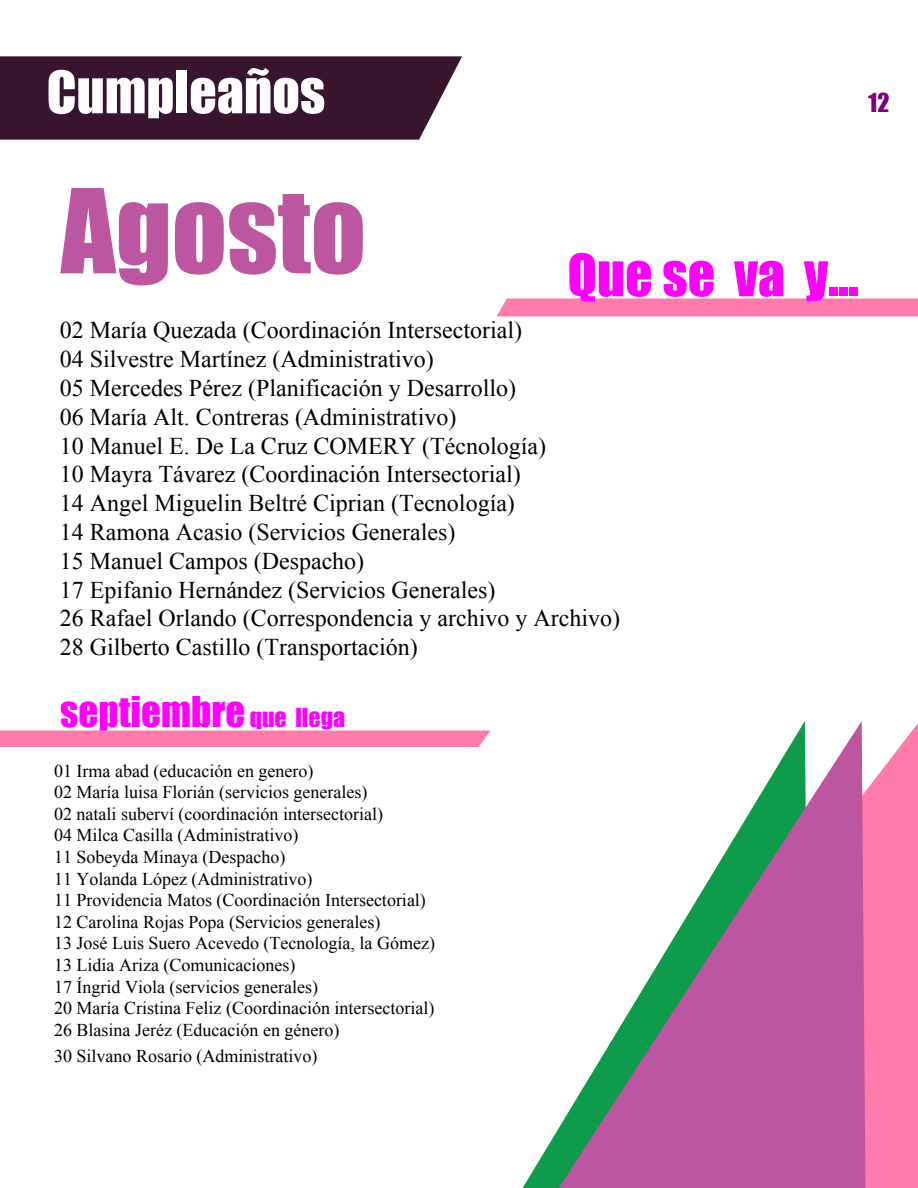
<style>
.page{position:relative;width:918px;height:1188px;background:#fff}
.page>*{position:absolute;margin:0;border:0;box-sizing:border-box;transform-origin:0 0}
.t1{font:108px "Impact";color:#bc56a0}
.t2{font:54px "Impact";color:#f0f}
.t3{font:54px "Impact";color:#fff}
.t4{font:39px "Impact";color:#f0f}
.t5{font:24px/28.8px "Iskoola Pota";color:#000}
.t6{font:24px "Impact";color:#800080}
.t7{font:18px/21.6px "Iskoola Pota";color:#000}
.s1{font-size:24px}
</style>
<div class="page">
<div style="left:0;top:730px;width:490px;height:17px;background:#ff7bac"></div>
<svg style="left:497px;top:298px;width:421px;height:19px;background:#ff83b1"></svg>
<svg style="left:865px;top:723px;width:53px;height:465px;background:#fe84b2"></svg>
<svg style="left:523px;top:1128px;width:36px;height:60px"></svg>
<svg style="left:559px;top:721px;width:306px;height:467px"></svg>
<div style="left:0;top:56px;width:462px;height:84px;background:#38142e"></div>
<h2 class="t3" style="left:47px;top:50px;width:280px">Cumpleaños</h2>
<h3 class="t6" style="left:868px;top:84px;width:23px">12</h3>
<h1 class="t1" style="left:61px;top:147px;width:307px">Agosto</h1>
<p class="t5" style="left:60px;top:316px;width:562px">02 María Quezada (Coordinación Intersectorial)<br>04 Silvestre Martínez (Administrativo)<br>05 Mercedes Pérez (Planificación y Desarrollo)<br>06 María Alt. Contreras (Administrativo)<br>10 Manuel E. De La Cruz COMERY (Técnología)<br>10 Mayra Távarez (Coordinación Intersectorial)<br>14 Angel Miguelin Beltré Ciprian (Tecnología)<br>14 Ramona Acasio (Servicios Generales)<br>15 Manuel Campos (Despacho)<br>17 Epifanio Hernández (Servicios Generales)<br>26 Rafael Orlando (Correspondencia y archivo y Archivo)<br>28 Gilberto Castillo (Transportación)</p>
<h2 class="t2" style="left:567px;top:233px;width:292px">Que se va y...</h2>
<h3 class="t4" style="left:60px;top:681px;width:287px">septiembre <span class="s1">que llega</span></h3>
<p class="t7" style="left:54px;top:760px;width:382px">01 Irma abad (educación en genero)<br>02 María luisa Florián (servicios generales)<br>02 natali suberví (coordinación intersectorial)<br>04 Milca Casilla (Administrativo)<br>11 Sobeyda Minaya (Despacho)<br>11 Yolanda López (Administrativo)<br>11 Providencia Matos (Coordinación Intersectorial)<br>12 Carolina Rojas Popa (Servicios generales)<br>13 José Luis Suero Acevedo (Tecnología, la Gómez)<br>13 Lidia Ariza (Comunicaciones)<br>17 Íngrid Viola (servicios generales)<br>20 María Cristina Feliz (Coordinación intersectorial)<br>26 Blasina Jeréz (Educación en género)</p>
<p class="t7" style="left:54px;top:1045px;width:265px">30 Silvano Rosario (Administrativo)</p>
</div>
